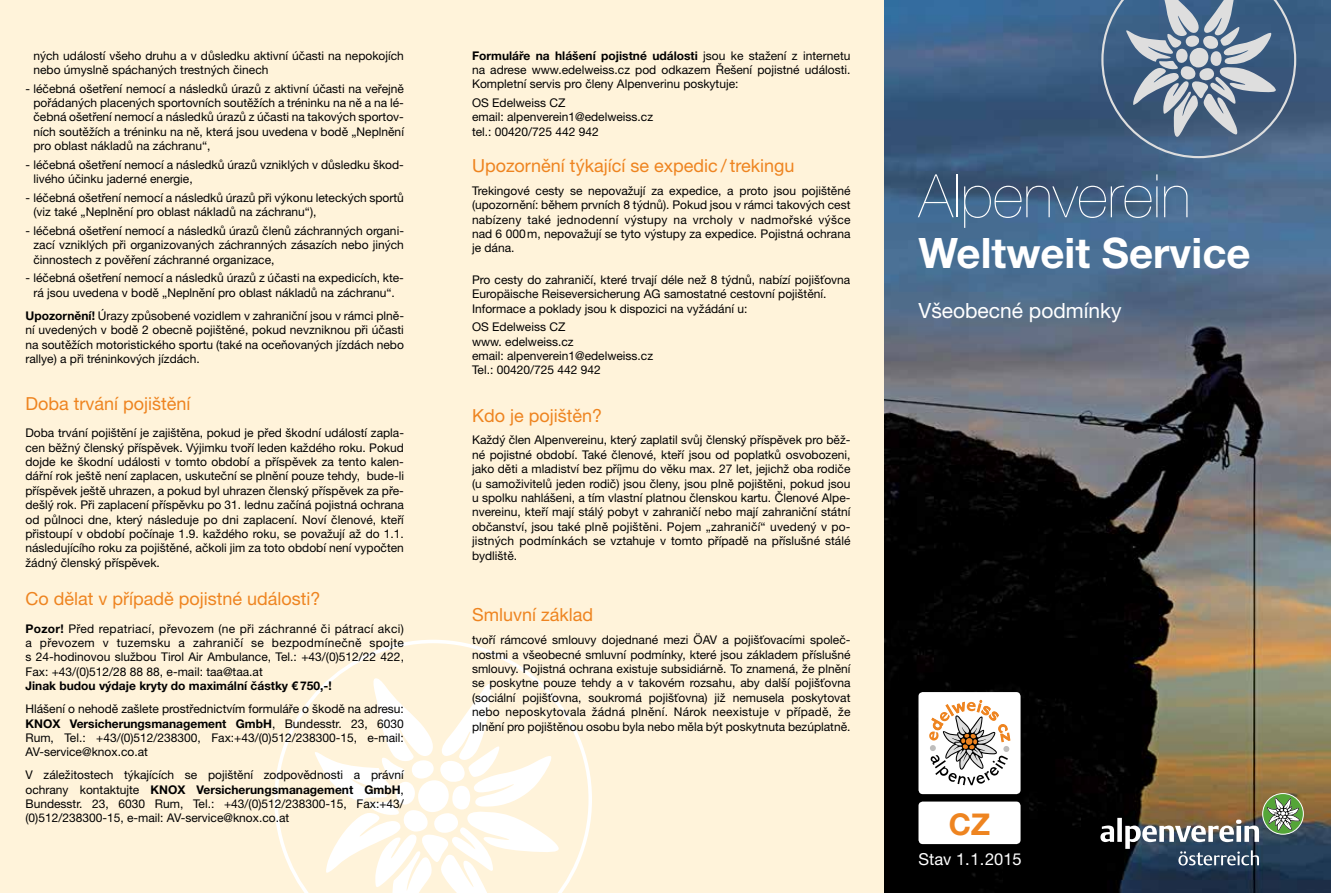
<style>
.page{position:relative;width:1331px;height:893px;background:#fff3da}
.page>*{position:absolute;margin:0;border:0;box-sizing:border-box;transform-origin:0 0}
.t1{font:60px "Helvetica Neue Ultra LCE";color:#fff}
.t2{font:700 42px "Helvetica Neue LT Pro";color:#fff}
.t3{font:700 30px "Helvetica Neue LT Pro";color:#ee8420}
.t4{font:21px "Helvetica Neue LT Pro";color:#fff}
.t5{font:18px "Helvetica Neue LT Pro";color:#ee8420}
.t6{font:16.5px "Helvetica Neue LT Pro";color:#fff}
.t7{font:12px/14.4px "Helvetica Neue LT Pro";color:#000;text-align:justify}
.t8{font:700 12px "Helvetica Neue LT Pro";color:#000}
.s1{font-weight:700}
</style>
<div class="page">
<svg style="left:274px;top:640px;width:318px;height:253px"></svg>
<svg style="left:314px;top:677px;width:245px;height:216px"></svg>
<img style="left:884px;top:0;width:447px;height:893px">
<div style="left:918px;top:692px;width:102px;height:102px;background:#fff;border-radius:4px"></div>
<svg style="left:929px;top:699px;width:82px;height:86px"></svg>
<div style="left:918px;top:801px;width:102px;height:43px;background:#fff;border-radius:4px"></div>
<svg style="left:1101px;top:0;width:195px;height:158px;background:#687f99"></svg>
<svg style="left:1100px;top:818px;width:159px;height:47px;background:#626a70"></svg>
<svg style="left:1263px;top:793px;width:40px;height:41px"></svg>
<div style="left:1262px;top:793px;width:42px;height:41px;border:1px solid #fff;border-radius:50%"></div>
<svg style="left:1267px;top:797px;width:33px;height:34px"></svg>
<p class="t7" style="left:34px;top:48px;width:372px">ných událostí všeho druhu a v důsledku aktivní účasti na nepokojích nebo úmyslně spáchaných trestných činech</p>
<p class="t7" style="left:34px;top:81px;width:372px;text-indent:-8px">- léčebná ošetření nemocí a následků úrazů z aktivní účasti na veřejně pořádaných placených sportovních soutěžích a tréninku na ně a na lé&shy;čebná ošetření nemocí a následků úrazů z účasti na takových sportov&shy;ních soutěžích a tréninku na ně, která jsou uvedena v bodě „Neplnění pro oblast nákladů na záchranu“,</p>
<p class="t7" style="left:34px;top:157px;width:372px;text-indent:-8px">- léčebná ošetření nemocí a následků úrazů vzniklých v důsledku škod&shy;livého účinku jaderné energie,</p>
<p class="t7" style="left:34px;top:190px;width:372px;text-indent:-8px">- léčebná ošetření nemocí a následků úrazů při výkonu leteckých sportů (viz také „Neplnění pro oblast nákladů na záchranu“),</p>
<p class="t7" style="left:34px;top:223px;width:372px;text-indent:-8px">- léčebná ošetření nemocí a následků úrazů členů záchranných organi&shy;zací vzniklých při organizovaných záchranných zásazích nebo jiných činnostech z pověření záchranné organizace,</p>
<p class="t7" style="left:26px;top:271px;width:380px;text-align:center">- léčebná ošetření nemocí a následků úrazů z účasti na expedicích, kte&shy;rá jsou uvedena v bodě „Neplnění pro oblast nákladů na záchranu“.</p>
<p class="t7" style="left:26px;top:308px;width:380px"><span class="s1">Upozornění!</span> Úrazy způsobené vozidlem v zahraniční jsou v rámci plně&shy;ní uvedených v bodě 2 obecně pojištěné, pokud nevzniknou při účasti na soutěžích motoristického sportu (také na oceňovaných jízdách nebo rallye) a při tréninkových jízdách.</p>
<h3 class="t5" style="left:26px;top:393px;width:167px">Doba trvání pojištění</h3>
<p class="t7" style="left:26px;top:425px;width:380px">Doba trvání pojištění je zajištěna, pokud je před škodní událostí zapla&shy;cen běžný členský příspěvek. Výjimku tvoří leden každého roku. Pokud dojde ke škodní události v tomto období a příspěvek za tento kalen&shy;dářní rok ještě není zaplacen, uskuteční se plnění pouze tehdy, bude-li příspěvek ještě uhrazen, a pokud byl uhrazen členský příspěvek za pře&shy;dešlý rok. Při zaplacení příspěvku po 31. lednu začíná pojistná ochrana od půlnoci dne, který následuje po dni zaplacení. Noví členové, kteří přistoupí v období počínaje 1.9. každého roku, se považují až do 1.1. následujícího roku za pojištěné, ačkoli jim za toto období není vypočten žádný členský příspěvek.</p>
<h3 class="t5" style="left:26px;top:588px;width:297px">Co dělat v případě pojistné události?</h3>
<p class="t7" style="left:26px;top:621px;width:380px"><span class="s1">Pozor!</span> Před repatriací, převozem (ne při záchranné či pátrací akci) a převozem v tuzemsku a zahraničí se bezpodmínečně spojte s 24-hodinovou službou Tirol Air Ambulance, Tel.: +43/(0)512/22 422, Fax: +43/(0)512/28 88 88, e-mail: taa@taa.at</p>
<p class="t8" style="left:26px;top:678px;width:308px">Jinak budou výdaje kryty do maximální částky € 750,-!</p>
<p class="t7" style="left:26px;top:701px;width:380px">Hlášení o nehodě zašlete prostřednictvím formuláře o škodě na adresu:<br><span class="s1">KNOX Versicherungsmanagement GmbH</span>, Bundesstr. 23, 6030<br>Rum, Tel.: +43/(0)512/238300, Fax:+43/(0)512/238300-15, e-mail:<br>AV-service@knox.co.at</p>
<p class="t7" style="left:26px;top:767px;width:380px">V záležitostech týkajících se pojištění zodpovědnosti a právní ochrany kontaktujte <span class="s1">KNOX Versicherungsmanagement GmbH</span>, Bundesstr. 23, 6030 Rum, Tel.: +43/(0)512/238300-15, Fax:+43/ (0)512/238300-15, e-mail: AV-service@knox.co.at</p>
<p class="t7" style="left:472px;top:48px;width:380px"><span class="s1">Formuláře na hlášení pojistné události</span> jsou ke stažení z internetu na adrese www.edelweiss.cz pod odkazem Řešení pojistné události.<br>Kompletní servis pro členy Alpenverinu poskytuje:</p>
<p class="t7" style="left:472px;top:95px;width:183px;text-align:left">OS Edelweiss CZ<br>email: alpenverein1@edelweiss.cz tel.: 00420/725 442 942</p>
<h3 class="t5" style="left:472px;top:154px;width:324px">Upozornění týkající se expedic / trekingu</h3>
<p class="t7" style="left:472px;top:183px;width:380px">Trekingové cesty se nepovažují za expedice, a proto jsou pojištěné (upozornění: během prvních 8 týdnů). Pokud jsou v rámci takových cest nabízeny také jednodenní výstupy na vrcholy v nadmořské výšce nad 6 000m, nepovažují se tyto výstupy za expedice. Pojistná ochrana je dána.</p>
<p class="t7" style="left:472px;top:272px;width:380px;text-align:left">Pro cesty do zahraničí, které trvají déle než 8 týdnů, nabízí pojišťovna<br>Europäische Reiseversicherung AG samostatné cestovní pojištění.<br>Informace a poklady jsou k dispozici na vyžádání u:</p>
<p class="t7" style="left:472px;top:319px;width:183px;text-align:left">OS Edelweiss CZ<br>www. edelweiss.cz<br>email: alpenverein1@edelweiss.cz<br>Tel.: 00420/725 442 942</p>
<h3 class="t5" style="left:472px;top:404px;width:132px">Kdo je pojištěn?</h3>
<p class="t7" style="left:472px;top:433px;width:380px">Každý člen Alpenvereinu, který zaplatil svůj členský příspěvek pro běž&shy;né pojistné období. Také členové, kteří jsou od poplatků osvobozeni, jako děti a mladiství bez příjmu do věku max. 27 let, jejichž oba rodiče (u samoživitelů jeden rodič) jsou členy, jsou plně pojištěni, pokud jsou u spolku nahlášeni, a tím vlastní platnou členskou kartu. Členové Alpe&shy;nvereinu, kteří mají stálý pobyt v zahraničí nebo mají zahraniční státní občanství, jsou také plně pojištěni. Pojem „zahraničí“ uvedený v po&shy;jistných podmínkách se vztahuje v tomto případě na příslušné stálé bydliště.</p>
<h3 class="t5" style="left:472px;top:604px;width:123px">Smluvní základ</h3>
<p class="t7" style="left:472px;top:632px;width:380px">tvoří rámcové smlouvy dojednané mezi ÖAV a pojišťovacími společ&shy;nostmi a všeobecné smluvní podmínky, které jsou základem příslušné smlouvy. Pojistná ochrana existuje subsidiárně. To znamená, že plnění se poskytne pouze tehdy a v takovém rozsahu, aby další pojišťovna (sociální pojišťovna, soukromá pojišťovna) již nemusela poskytovat nebo neposkytovala žádná plnění. Nárok neexistuje v případě, že plnění pro pojištěnou osobu byla nebo měla být poskytnuta bezúplatně.</p>
<h1 class="t1" style="left:918px;top:162px;width:274px">Alpenverein</h1>
<h2 class="t2" style="left:918px;top:226px;width:334px">Weltweit Service</h2>
<h3 class="t4" style="left:918px;top:298px;width:205px">Všeobecné podmínky</h3>
<h3 class="t3" style="left:949px;top:805px;width:43px">CZ</h3>
<h3 class="t6" style="left:918px;top:849px;width:105px">Stav 1.1.2015</h3>
</div>
